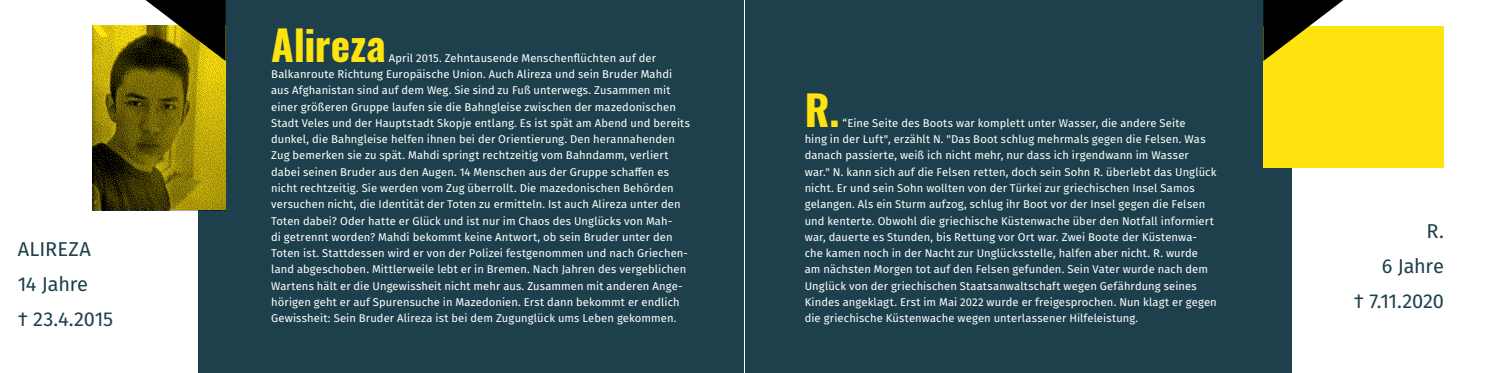
<style>
.page{position:relative;width:1489px;height:373px;background:#fff}
.page>*{position:absolute;margin:0;border:0;box-sizing:border-box;transform-origin:0 0}
.t1{font:700 41.25px "Oswald";letter-spacing:-.005em;color:#ffe30f}
.t2{font:20px/35px "Fira Sans";letter-spacing:-.005em;color:#1d404c;text-align:right}
.t3{font:11.25px/16.2px "Fira Sans";letter-spacing:.01em;color:#fff}
</style>
<div class="page">
<div style="left:198px;top:0;width:1093px;height:372px;background:#1d404c"></div>
<div style="left:1263px;top:27px;width:180px;height:141px;background:#ffe30f"></div>
<img style="left:92px;top:25px;width:134px;height:185px">
<svg style="left:145px;top:0;width:81px;height:61px;background:#4a4418"></svg>
<svg style="left:1263px;top:0;width:80px;height:61px"></svg>
<hr style="left:744px;top:0;width:1px;height:372px;background:#fff">
<h2 class="t2" style="left:18px;top:230px;width:97px;text-align:left">ALIREZA<br>14 Jahre<br>† 23.4.2015</h2>
<h1 class="t1" style="left:271px;top:8px;width:116px">Alireza</h1>
<p class="t3" style="left:271px;top:49px;width:420px;text-indent:118px">April 2015. Zehntausende Menschenflüchten auf der Balkanroute Richtung Europäische Union. Auch Alireza und sein Bruder Mahdi aus Afghanistan sind auf dem Weg. Sie sind zu Fuß unterwegs. Zusammen mit einer größeren Gruppe laufen sie die Bahngleise zwischen der mazedonischen Stadt Veles und der Hauptstadt Skopje entlang. Es ist spät am Abend und bereits dunkel, die Bahngleise helfen ihnen bei der Orientierung. Den herannahenden Zug bemerken sie zu spät. Mahdi springt rechtzeitig vom Bahndamm, verliert dabei seinen Bruder aus den Augen. 14 Menschen aus der Gruppe schaffen es nicht rechtzeitig. Sie werden vom Zug überrollt. Die mazedonischen Behörden versuchen nicht, die Identität der Toten zu ermitteln. Ist auch Alireza unter den Toten dabei? Oder hatte er Glück und ist nur im Chaos des Unglücks von Mah-<br>di getrennt worden? Mahdi bekommt keine Antwort, ob sein Bruder unter den Toten ist. Stattdessen wird er von der Polizei festgenommen und nach Griechen&shy;land abgeschoben. Mittlerweile lebt er in Bremen. Nach Jahren des vergeblichen Wartens hält er die Ungewissheit nicht mehr aus. Zusammen mit anderen Ange&shy;hörigen geht er auf Spurensuche in Mazedonien. Erst dann bekommt er endlich Gewissheit: Sein Bruder Alireza ist bei dem Zugunglück ums Leben gekommen.</p>
<h1 class="t1" style="left:804px;top:73px;width:36px">R.</h1>
<p class="t3" style="left:804px;top:114px;width:413px;text-indent:38px">“Eine Seite des Boots war komplett unter Wasser, die andere Seite<br>hing in der Luft", erzählt N. "Das Boot schlug mehrmals gegen die Felsen. Was danach passierte, weiß ich nicht mehr, nur dass ich irgendwann im Wasser war." N. kann sich auf die Felsen retten, doch sein Sohn R. überlebt das Unglück nicht. Er und sein Sohn wollten von der Türkei zur griechischen Insel Samos gelangen. Als ein Sturm aufzog, schlug ihr Boot vor der Insel gegen die Felsen und kenterte. Obwohl die griechische Küstenwache über den Notfall informiert war, dauerte es Stunden, bis Rettung vor Ort war. Zwei Boote der Küstenwa&shy;che kamen noch in der Nacht zur Unglücksstelle, halfen aber nicht. R. wurde<br>am nächsten Morgen tot auf den Felsen gefunden. Sein Vater wurde nach dem Unglück von der griechischen Staatsanwaltschaft wegen Gefährdung seines Kindes angeklagt. Erst im Mai 2022 wurde er freigesprochen. Nun klagt er gegen die griechische Küstenwache wegen unterlassener Hilfeleistung.</p>
<h2 class="t2" style="left:1353px;top:212px;width:91px">R.<br>6 Jahre<br>† 7.11.2020</h2>
</div>
